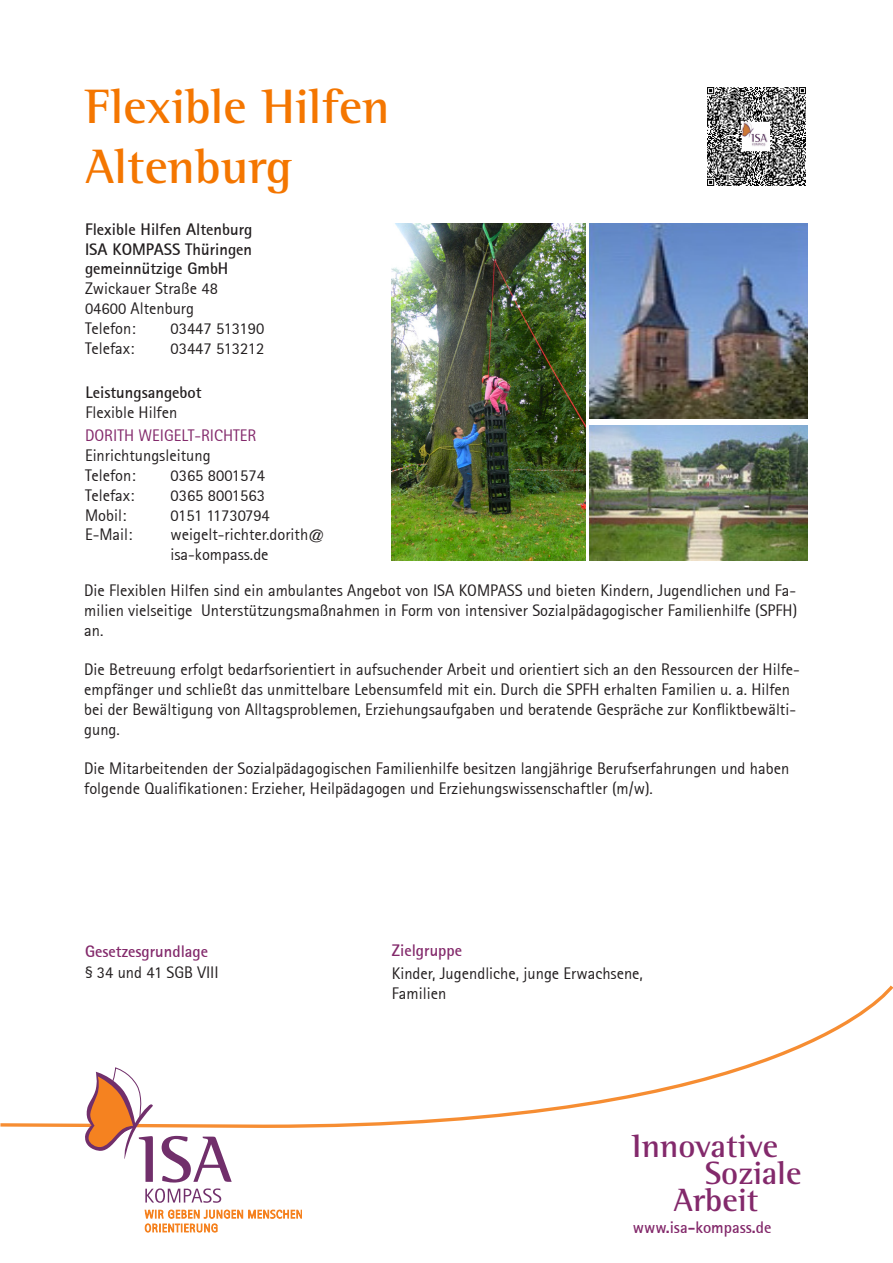
<style>
.page{position:relative;width:893px;height:1263px;background:#fff}
.page>*{position:absolute;margin:0;border:0;box-sizing:border-box;transform-origin:0 0}
.t1{font:700 49.5px/59.4px "Rotis Semi Serif Std";color:#f47600}
.t2{font:700 33px "Rotis Semi Serif Std";color:#83296b}
.t3{font:16.5px/19.8px "Rotis Sans Serif";color:#231f20}
.t4{font:700 16.5px/19.8px "Rotis Sans Serif";color:#231f20;text-align:justify}
.t5{font:700 16.5px "Rotis Sans Serif";color:#83296b}
.t6{font:16.5px "Rotis Sans Serif";color:#83296b}
</style>
<div class="page">
<img style="left:707px;top:87px;width:99px;height:99px">
<svg style="left:0;top:985px;width:893px;height:143px"></svg>
<svg style="left:162px;top:1136px;width:70px;height:46px"></svg>
<svg style="left:85px;top:1068px;width:68px;height:114px"></svg>
<svg style="left:145px;top:1188px;width:76px;height:15px"></svg>
<svg style="left:145px;top:1210px;width:157px;height:22px"></svg>
<img style="left:392px;top:223px;width:194px;height:337px">
<img style="left:589px;top:223px;width:219px;height:195px">
<img style="left:589px;top:426px;width:219px;height:134px">
<h1 class="t1" style="left:85px;top:77px;width:306px">Flexible Hilfen<br>Altenburg</h1>
<p class="t4" style="left:85px;top:219px;width:169px">Flexible Hilfen Altenburg ISA KOMPASS Thüringen gemeinnützige GmbH</p>
<p class="t3" style="left:85px;top:279px;width:134px">Zwickauer Straße 48<br>04600 Altenburg<br>Telefon:</p>
<p class="t3" style="left:171px;top:318px;width:95px">03447 513190</p>
<p class="t3" style="left:85px;top:338px;width:51px">Telefax:</p>
<p class="t3" style="left:171px;top:338px;width:95px">03447 513212</p>
<p class="t4" style="left:85px;top:382px;width:118px">Leistungsangebot</p>
<p class="t3" style="left:85px;top:402px;width:93px">Flexible Hilfen</p>
<p class="t6" style="left:85px;top:426px;width:173px">DORITH WEIGELT-RICHTER</p>
<p class="t3" style="left:85px;top:446px;width:127px">Einrichtungsleitung<br>Telefon:</p>
<p class="t3" style="left:171px;top:465px;width:96px">0365 8001574</p>
<p class="t3" style="left:85px;top:485px;width:51px">Telefax:</p>
<p class="t3" style="left:171px;top:485px;width:96px">0365 8001563</p>
<p class="t3" style="left:85px;top:505px;width:43px">Mobil:</p>
<p class="t3" style="left:171px;top:505px;width:101px">0151 11730794</p>
<p class="t3" style="left:85px;top:525px;width:49px">E-Mail:</p>
<p class="t3" style="left:171px;top:525px;width:156px">weigelt-richter.dorith@ isa-kompass.de</p>
<p class="t3" style="left:84px;top:580px;width:715px;text-align:justify">Die Flexiblen Hilfen sind ein ambulantes Angebot von ISA KOMPASS und bieten Kindern, Jugendlichen und Fa&shy;milien vielseitige Unterstützungsmaßnahmen in Form von intensiver Sozialpädagogischer Familienhilfe (SPFH) an.</p>
<p class="t3" style="left:84px;top:660px;width:717px">Die Betreuung erfolgt bedarfsorientiert in aufsuchender Arbeit und orientiert sich an den Ressourcen der Hilfe&shy;empfänger und schließt das unmittelbare Lebensumfeld mit ein. Durch die SPFH erhalten Familien u. a. Hilfen bei der Bewältigung von Alltagsproblemen, Erziehungsaufgaben und beratende Gespräche zur Konfliktbewälti&shy;gung.</p>
<p class="t3" style="left:84px;top:759px;width:706px">Die Mitarbeitenden der Sozialpädagogischen Familienhilfe besitzen langjährige Berufserfahrungen und haben folgende Qualifikationen: Erzieher, Heilpädagogen und Erziehungswissenschaftler (m/w).</p>
<p class="t5" style="left:85px;top:941px;width:125px">Gesetzesgrundlage</p>
<p class="t3" style="left:85px;top:962px;width:135px">§ 34 und 41 SGB VIII</p>
<p class="t5" style="left:392px;top:940px;width:72px">Zielgruppe</p>
<p class="t3" style="left:392px;top:963px;width:253px">Kinder, Jugendliche, junge Erwachsene,<br>Familien</p>
<h2 class="t2" style="left:632px;top:1126px;width:148px">Innovative</h2>
<h2 class="t2" style="left:705px;top:1153px;width:98px">Soziale</h2>
<h2 class="t2" style="left:673px;top:1180px;width:87px">Arbeit</h2>
<p class="t5" style="left:633px;top:1216px;width:140px">www.isa-kompass.de</p>
</div>
